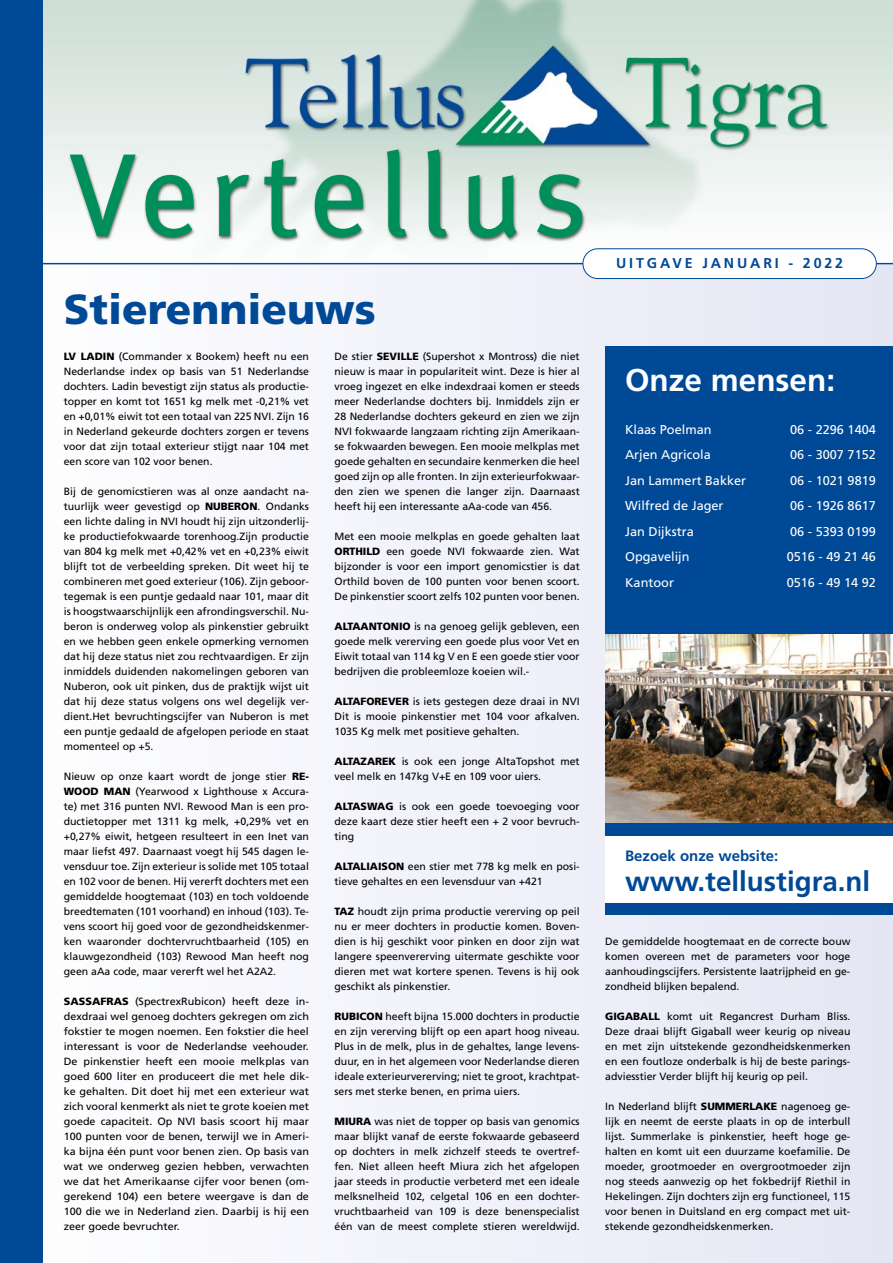
<style>
.page{position:relative;width:893px;height:1263px;background:#f3f4fb}
.page>*{position:absolute;margin:0;border:0;box-sizing:border-box;transform-origin:0 0}
.t1{font:900 42px "Frutiger LT Std";color:#004996}
.t2{font:700 31.5px "Frutiger LT Std";color:#fff}
.t3{font:700 27.75px "Frutiger LT Std";color:#004996}
.t4{font:700 15px "Frutiger LT Std";color:#004996}
.t5{font:700 14.25px "Frutiger LT Std";letter-spacing:.2em;color:#004996}
.t6{font:12.75px "Frutiger LT Std";color:#fff}
.t7{font:10.5px/15px "Frutiger LT Std";color:#000;text-align:justify}
.s1{font-weight:900}
</style>
<div class="page">
<img style="left:43px;top:0;width:850px;height:263px">
<img style="left:70px;top:149px;width:512px;height:89px">
<div style="left:0;top:0;width:43px;height:1263px;background:#004996"></div>
<hr style="left:0;top:263px;width:893px;height:1px;background:#004996">
<div style="left:583px;top:249px;width:293px;height:30px;background:#fff;border-radius:15px"></div>
<div style="left:583px;top:248px;width:294px;height:31px;border:1px solid #004996;border-radius:15px"></div>
<div style="left:605px;top:346px;width:288px;height:569px;background:#004996"></div>
<div style="left:605px;top:836px;width:288px;height:67px;background:#fff"></div>
<img style="left:605px;top:634px;width:288px;height:189px">
<h1 class="t1" style="left:64px;top:284px;width:313px">Stierennieuws</h1>
<p class="t7" style="left:64px;top:349px;width:247px"><span class="s1">LV LADIN</span> (Commander x Bookem) heeft nu een Nederlandse index op basis van 51 Nederlandse dochters. Ladin bevestigt zijn status als productie&shy;topper en komt tot 1651 kg melk met -0,21% vet en +0,01% eiwit tot een totaal van 225 NVI. Zijn 16 in Nederland gekeurde dochters zorgen er tevens voor dat zijn totaal exterieur stijgt naar 104 met een score van 102 voor benen.</p>
<p class="t7" style="left:64px;top:484px;width:247px">Bij de genomicstieren was al onze aandacht na&shy;tuurlijk weer gevestigd op <span class="s1">NUBERON</span>. Ondanks een lichte daling in NVI houdt hij zijn uitzonderlij&shy;ke productiefokwaarde torenhoog.Zijn productie van 804 kg melk met +0,42% vet en +0,23% eiwit blijft tot de verbeelding spreken. Dit weet hij te combineren met goed exterieur (106). Zijn geboor&shy;tegemak is een puntje gedaald naar 101, maar dit is hoogstwaarschijnlijk een afrondingsverschil. Nu&shy;beron is onderweg volop als pinkenstier gebruikt en we hebben geen enkele opmerking vernomen dat hij deze status niet zou rechtvaardigen. Er zijn inmiddels duidenden nakomelingen geboren van Nuberon, ook uit pinken, dus de praktijk wijst uit dat hij deze status volgens ons wel degelijk ver&shy;dient.Het bevruchtingscijfer van Nuberon is met een puntje gedaald de afgelopen periode en staat momenteel op +5.</p>
<p class="t7" style="left:64px;top:769px;width:247px">Nieuw op onze kaart wordt de jonge stier <span class="s1">RE-WOOD MAN</span> (Yearwood x Lighthouse x Accura&shy;te) met 316 punten NVI. Rewood Man is een pro&shy;ductietopper met 1311 kg melk, +0,29% vet en +0,27% eiwit, hetgeen resulteert in een Inet van maar liefst 497. Daarnaast voegt hij 545 dagen le&shy;vensduur toe. Zijn exterieur is solide met 105 totaal en 102 voor de benen. Hij vererft dochters met een gemiddelde hoogtemaat (103) en toch voldoende breedtematen (101 voorhand) en inhoud (103). Te&shy;vens scoort hij goed voor de gezondheidskenmer&shy;ken waaronder dochtervruchtbaarheid (105) en klauwgezondheid (103) Rewood Man heeft nog geen aAa code, maar vererft wel het A2A2.</p>
<p class="t7" style="left:64px;top:994px;width:247px"><span class="s1">SASSAFRAS</span> (SpectrexRubicon) heeft deze in&shy;dexdraai wel genoeg dochters gekregen om zich fokstier te mogen noemen. Een fokstier die heel interessant is voor de Nederlandse veehouder.<br>De pinkenstier heeft een mooie melkplas van goed 600 liter en produceert die met hele dik&shy;ke gehalten. Dit doet hij met een exterieur wat zich vooral kenmerkt als niet te grote koeien met goede capaciteit. Op NVI basis scoort hij maar 100 punten voor de benen, terwijl we in Ameri&shy;ka bijna één punt voor benen zien. Op basis van wat we onderweg gezien hebben, verwachten we dat het Amerikaanse cijfer voor benen (om&shy;gerekend 104) een betere weergave is dan de 100 die we in Nederland zien. Daarbij is hij een zeer goede bevruchter.</p>
<p class="t7" style="left:334px;top:349px;width:247px">De stier <span class="s1">SEVILLE</span> (Supershot x Montross) die niet nieuw is maar in populariteit wint. Deze is hier al vroeg ingezet en elke indexdraai komen er steeds meer Nederlandse dochters bij. Inmiddels zijn er 28 Nederlandse dochters gekeurd en zien we zijn NVI fokwaarde langzaam richting zijn Amerikaan&shy;se fokwaarden bewegen. Een mooie melkplas met goede gehalten en secundaire kenmerken die heel goed zijn op alle fronten. In zijn exterieurfokwaar&shy;den zien we spenen die langer zijn. Daarnaast heeft hij een interessante aAa-code van 456.</p>
<p class="t7" style="left:334px;top:529px;width:247px">Met een mooie melkplas en goede gehalten laat <span class="s1">ORTHILD</span> een goede NVI fokwaarde zien. Wat bijzonder is voor een import genomicstier is dat Orthild boven de 100 punten voor benen scoort.<br>De pinkenstier scoort zelfs 102 punten voor benen.</p>
<p class="t7" style="left:334px;top:619px;width:247px"><span class="s1">ALTAANTONIO</span> is na genoeg gelijk gebleven, een goede melk vererving een goede plus voor Vet en Eiwit totaal van 114 kg V en E een goede stier voor bedrijven die probleemloze koeien wil.-</p>
<p class="t7" style="left:334px;top:694px;width:247px"><span class="s1">ALTAFOREVER</span> is iets gestegen deze draai in NVI Dit is mooie pinkenstier met 104 voor afkalven.<br>1035 Kg melk met positieve gehalten.</p>
<p class="t7" style="left:334px;top:754px;width:247px"><span class="s1">ALTAZAREK</span> is ook een jonge AltaTopshot met veel melk en 147kg V+E en 109 voor uiers.</p>
<p class="t7" style="left:334px;top:799px;width:247px"><span class="s1">ALTASWAG</span> is ook een goede toevoeging voor deze kaart deze stier heeft een + 2 voor bevruch&shy;ting</p>
<p class="t7" style="left:334px;top:859px;width:247px"><span class="s1">ALTALIAISON</span> een stier met 778 kg melk en posi&shy;tieve gehaltes en een levensduur van +421</p>
<p class="t7" style="left:334px;top:904px;width:247px"><span class="s1">TAZ</span> houdt zijn prima productie vererving op peil nu er meer dochters in productie komen. Boven&shy;dien is hij geschikt voor pinken en door zijn wat langere speenvererving uitermate geschikte voor dieren met wat kortere spenen. Tevens is hij ook geschikt als pinkenstier.</p>
<p class="t7" style="left:334px;top:1009px;width:247px"><span class="s1">RUBICON</span> heeft bijna 15.000 dochters in productie en zijn vererving blijft op een apart hoog niveau.<br>Plus in de melk, plus in de gehaltes, lange levens&shy;duur, en in het algemeen voor Nederlandse dieren ideale exterieurvererving; niet te groot, krachtpat&shy;sers met sterke benen, en prima uiers.</p>
<p class="t7" style="left:334px;top:1114px;width:247px"><span class="s1">MIURA</span> was niet de topper op basis van genomics maar blijkt vanaf de eerste fokwaarde gebaseerd op dochters in melk zichzelf steeds te overtref&shy;fen. Niet alleen heeft Miura zich het afgelopen jaar steeds in productie verbeterd met een ideale melksnelheid 102, celgetal 106 en een dochter&shy;vruchtbaarheid van 109 is deze benenspecialist één van de meest complete stieren wereldwijd.</p>
<h3 class="t5" style="left:616px;top:255px;width:229px">UITGAVE JANUARI - 2022</h3>
<h2 class="t2" style="left:625px;top:362px;width:212px">Onze mensen:</h2>
<p class="t6" style="left:625px;top:422px;width:88px">Klaas Poelman</p>
<p class="t6" style="left:790px;top:422px;width:87px">06 - 2296 1404</p>
<p class="t6" style="left:625px;top:447px;width:87px">Arjen Agricola</p>
<p class="t6" style="left:790px;top:447px;width:87px">06 - 3007 7152</p>
<p class="t6" style="left:625px;top:473px;width:123px">Jan Lammert Bakker</p>
<p class="t6" style="left:790px;top:473px;width:87px">06 - 1021 9819</p>
<p class="t6" style="left:625px;top:498px;width:100px">Wilfred de Jager</p>
<p class="t6" style="left:790px;top:498px;width:87px">06 - 1926 8617</p>
<p class="t6" style="left:625px;top:524px;width:70px">Jan Dijkstra</p>
<p class="t6" style="left:790px;top:524px;width:87px">06 - 5393 0199</p>
<p class="t6" style="left:625px;top:549px;width:66px">Opgavelijn</p>
<p class="t6" style="left:787px;top:549px;width:91px">0516 - 49 21 46</p>
<p class="t6" style="left:625px;top:575px;width:50px">Kantoor</p>
<p class="t6" style="left:787px;top:575px;width:91px">0516 - 49 14 92</p>
<h3 class="t4" style="left:625px;top:846px;width:155px">Bezoek onze website:</h3>
<h3 class="t3" style="left:625px;top:865px;width:247px">www.tellustigra.nl</h3>
<p class="t7" style="left:605px;top:934px;width:247px">De gemiddelde hoogtemaat en de correcte bouw komen overeen met de parameters voor hoge aanhoudingscijfers. Persistente laatrijpheid en ge&shy;zondheid blijken bepalend.</p>
<p class="t7" style="left:605px;top:1009px;width:247px"><span class="s1">GIGABALL</span> komt uit Regancrest Durham Bliss.<br>Deze draai blijft Gigaball weer keurig op niveau en met zijn uitstekende gezondheidskenmerken en een foutloze onderbalk is hij de beste parings&shy;adviesstier Verder blijft hij keurig op peil.</p>
<p class="t7" style="left:605px;top:1099px;width:247px">In Nederland blijft <span class="s1">SUMMERLAKE</span> nagenoeg ge&shy;lijk en neemt de eerste plaats in op de interbull lijst. Summerlake is pinkenstier, heeft hoge ge&shy;halten en komt uit een duurzame koefamilie. De moeder, grootmoeder en overgrootmoeder zijn nog steeds aanwezig op het fokbedrijf Riethil in Hekelingen. Zijn dochters zijn erg functioneel, 115 voor benen in Duitsland en erg compact met uit&shy;stekende gezondheidskenmerken.</p>
</div>
